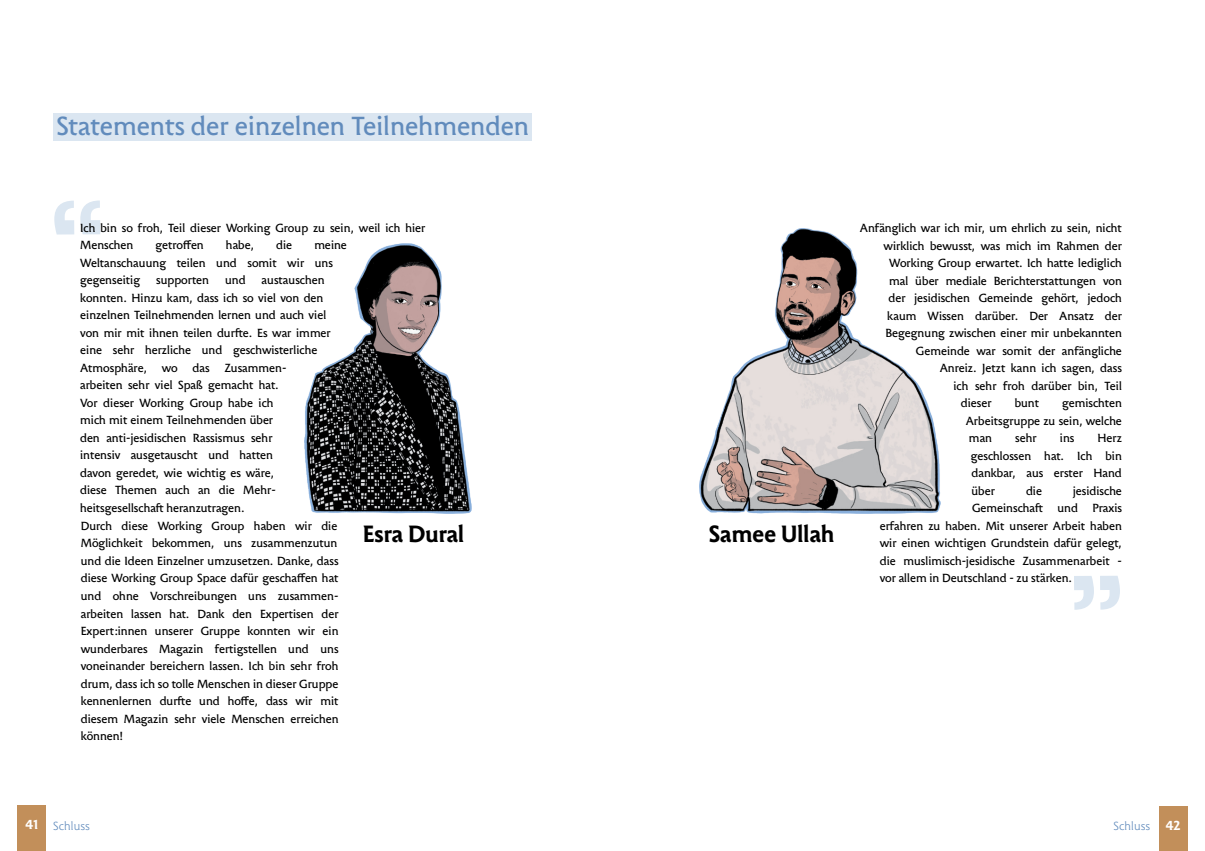
<style>
.page{position:relative;width:1205px;height:851px;background:#fff}
.page>*{position:absolute;margin:0;border:0;box-sizing:border-box;transform-origin:0 0}
.t1{font:25px "JHA Schrift B";letter-spacing:-.01em;color:#618bbc}
.t2{font:700 22.5px "JHA Schrift B";color:#000}
.t3{font:11.25px/17.5px "JHA Schrift B";color:#000}
.t4{font:300 11.25px "JHA Schrift B";color:#618bbc}
.s1{font-weight:700;font-size:12.5px;color:#fff}
</style>
<div class="page">
<div style="left:1159px;top:806px;width:28px;height:44px;background:#c28f5a"></div>
<div style="left:18px;top:804px;width:28px;height:46px;background:#c28f5a"></div>
<svg style="left:54px;top:200px;width:46px;height:34px"></svg>
<img style="left:304px;top:243px;width:167px;height:271px">
<img style="left:699px;top:228px;width:241px;height:285px">
<svg style="left:1074px;top:576px;width:46px;height:33px"></svg>
<div style="left:53px;top:113px;width:479px;height:28px;background:#dbe6f1"></div>
<h1 class="t1" style="left:56px;top:117px;width:474px">Statements der einzelnen Teilnehmenden</h1>
<p class="t3" style="left:80px;top:220px;width:347px">Ich bin so froh, Teil dieser Working Group zu sein, weil ich hier<br>Menschen</p>
<p class="t3" style="left:156px;top:238px;width:50px">getroffen</p>
<p class="t3" style="left:226px;top:238px;width:30px">habe,</p>
<p class="t3" style="left:276px;top:238px;width:18px">die</p>
<p class="t3" style="left:80px;top:238px;width:268px;text-indent:234px">meine<br>Weltanschauung teilen und somit wir uns gegenseitig</p>
<p class="t3" style="left:80px;top:273px;width:252px;text-indent:181px">austauschen konnten. Hinzu kam, dass ich so viel von den einzelnen Teilnehmenden lernen und auch viel von mir mit ihnen teilen durfte. Es war immer eine sehr herzliche und geschwisterliche Atmosphäre,</p>
<p class="t3" style="left:156px;top:273px;width:54px">supporten</p>
<p class="t3" style="left:225px;top:273px;width:22px">und</p>
<p class="t3" style="left:162px;top:360px;width:17px">wo</p>
<p class="t3" style="left:193px;top:360px;width:19px">das</p>
<p class="t3" style="left:80px;top:360px;width:260px;text-indent:144px">Zusammen-<br>arbeiten sehr viel Spaß gemacht hat.<br>Vor dieser Working Group habe ich<br>mich mit einem Teilnehmenden über<br>den anti-jesidischen Rassismus sehr<br>intensiv ausgetauscht und hatten<br>davon geredet, wie wichtig es wäre,<br>diese Themen auch an die Mehr&shy;heitsgesellschaft heranzutragen.<br>Durch diese Working Group haben wir die Möglichkeit bekommen, uns zusammenzutun und die Ideen Einzelner umzusetzen. Danke, dass diese Working Group Space dafür geschaffen hat und ohne Vorschreibungen uns zusammen&shy;arbeiten lassen hat. Dank den Expertisen der Expert:innen unserer Gruppe konnten wir ein wunderbares Magazin fertigstellen und uns voneinander bereichern lassen. Ich bin sehr froh drum, dass ich so tolle Menschen in dieser Gruppe kennenlernen durfte und hoffe, dass wir mit diesem Magazin sehr viele Menschen erreichen können!</p>
<h2 class="t2" style="left:363px;top:525px;width:103px">Esra Dural</h2>
<h2 class="t2" style="left:709px;top:525px;width:127px">Samee Ullah</h2>
<p class="t3" style="left:860px;top:221px;width:264px">Anfänglich war ich mir, um ehrlich zu sein, nicht</p>
<p class="t3" style="left:883px;top:238px;width:240px">wirklich bewusst, was mich im Rahmen der</p>
<p class="t3" style="left:889px;top:256px;width:234px">Working Group erwartet. Ich hatte lediglich</p>
<p class="t3" style="left:889px;top:273px;width:234px">mal über mediale Berichterstattungen von</p>
<p class="t3" style="left:888px;top:291px;width:235px">der jesidischen Gemeinde gehört, jedoch</p>
<p class="t3" style="left:887px;top:308px;width:236px">kaum Wissen darüber. Der Ansatz der</p>
<p class="t3" style="left:885px;top:326px;width:238px">Begegnung zwischen einer mir unbekannten</p>
<p class="t3" style="left:916px;top:343px;width:207px">Gemeinde war somit der anfängliche</p>
<p class="t3" style="left:939px;top:361px;width:184px">Anreiz. Jetzt kann ich sagen, dass</p>
<p class="t3" style="left:953px;top:378px;width:170px">ich sehr froh darüber bin, Teil</p>
<p class="t3" style="left:961px;top:396px;width:32px">dieser</p>
<p class="t3" style="left:1014px;top:396px;width:26px">bunt</p>
<p class="t3" style="left:966px;top:396px;width:158px;text-align:justify;text-indent:96px">gemischten Arbeitsgruppe zu sein, welche man</p>
<p class="t3" style="left:1015px;top:431px;width:23px">sehr</p>
<p class="t3" style="left:1060px;top:431px;width:16px">ins</p>
<p class="t3" style="left:971px;top:431px;width:153px;text-align:justify;text-indent:127px">Herz geschlossen hat. Ich bin dankbar, aus erster Hand über</p>
<p class="t3" style="left:1026px;top:483px;width:18px">die</p>
<p class="t3" style="left:1073px;top:483px;width:50px">jesidische</p>
<p class="t3" style="left:972px;top:501px;width:72px">Gemeinschaft</p>
<p class="t3" style="left:1057px;top:501px;width:22px">und</p>
<p class="t3" style="left:880px;top:501px;width:244px;text-align:justify;text-indent:213px">Praxis erfahren zu haben. Mit unserer Arbeit haben wir einen wichtigen Grundstein dafür gelegt, die muslimisch-jesidische Zusammenarbeit - vor allem in Deutschland - zu stärken.</p>
<p class="t4" style="left:26px;top:821px;width:66px"><span class="s1">41</span> Schluss</p>
<p class="t4" style="left:1113px;top:821px;width:68px">Schluss <span class="s1">42</span></p>
</div>
